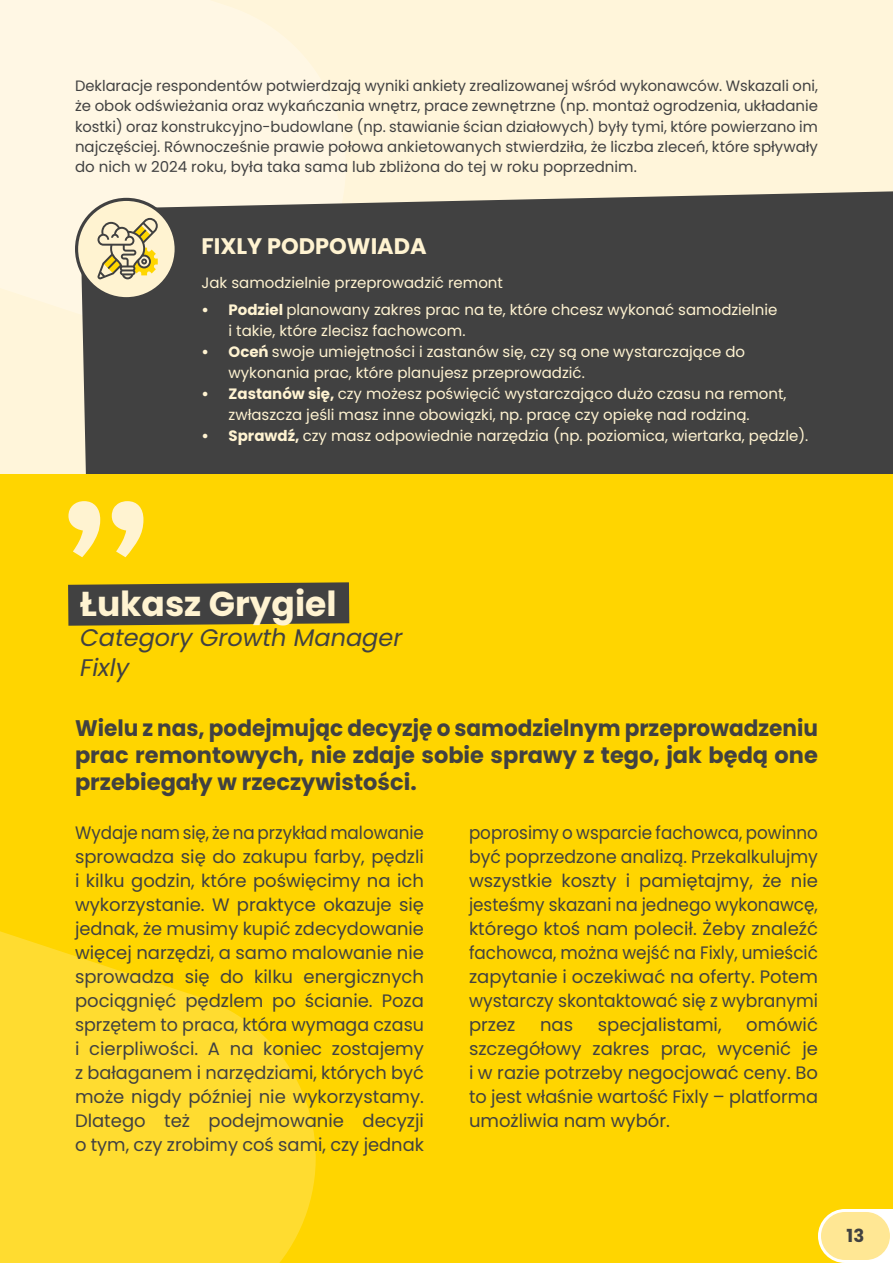
<style>
.page{position:relative;width:893px;height:1263px;background:#fff}
.page>*{position:absolute;margin:0;border:0;box-sizing:border-box;transform-origin:0 0}
.t1{font:700 34.5px "Poppins";color:#fff3d1}
.t2{font:italic 24px/30.5px "Poppins";color:#414141}
.t3{font:700 22.5px/27px "Poppins";color:#414141;text-align:justify;scale:.96 1}
.t4{font:700 22.5px "Poppins";color:#fff3d1}
.t5{font:18px/24px "Poppins";color:#414141;text-align:justify;scale:.93 1}
.t6{font:18px/24px "Poppins";color:#414141;text-align:justify}
.t7{font:700 18px "Poppins";color:#414141}
.t8{font:15px/21px "Poppins";color:#fff3d1}
.t9{font:15px/20.4px "Poppins";color:#414141;text-align:justify}
.s1{font-weight:700}
</style>
<div class="page">
<div style="left:336px;top:1209px;width:502px;height:54px;background:#ffd500"></div>
<div style="left:0;top:0;width:893px;height:1209px;background:#fff5da"></div>
<div style="left:819px;top:1210px;width:72px;height:51px;background:#ffe794;border-radius:26px"></div>
<div style="left:818px;top:1209px;width:75px;height:54px;border:3px solid #fff;border-radius:26px"></div>
<div style="left:81px;top:191px;width:812px;height:283px;background:#414141"></div>
<div style="left:77px;top:199px;width:99px;height:100px;background:#fff3d1;border-radius:50%"></div>
<div style="left:75px;top:198px;width:103px;height:102px;border:3px solid #414141;border-radius:50%"></div>
<svg style="left:98px;top:218px;width:60px;height:61px"></svg>
<div style="left:0;top:474px;width:893px;height:735px;background:#ffd500"></div>
<svg style="left:0;top:931px;width:336px;height:332px;fill:#ffdc30"></svg>
<svg style="left:68px;top:582px;width:281px;height:44px;background:#4e4b3c"></svg>
<svg style="left:68px;top:501px;width:75px;height:56px"></svg>
<p class="t9" style="left:75px;top:75px;width:744px">Deklaracje respondentów potwierdzają wyniki ankiety zrealizowanej wśród wykonawców. Wskazali oni, że obok odświeżania oraz wykańczania wnętrz, prace zewnętrzne (np. montaż ogrodzenia, układanie kostki) oraz konstrukcyjno-budowlane (np. stawianie ścian działowych) były tymi, które powierzano im najczęściej. Równocześnie prawie połowa ankietowanych stwierdziła, że liczba zleceń, które spływały do nich w 2024 roku, była taka sama lub zbliżona do tej w roku poprzednim.</p>
<p class="t4" style="left:202px;top:233px;width:227px">FIXLY PODPOWIADA</p>
<p class="t8" style="left:202px;top:272px;width:303px">Jak samodzielnie przeprowadzić remont</p>
<p class="t8" style="left:229px;top:299px;width:550px;text-indent:-27px"><span class="s1">• Podziel</span> planowany zakres prac na te, które chcesz wykonać samodzielnie i takie, które zlecisz fachowcom.</p>
<p class="t8" style="left:229px;top:341px;width:518px;text-indent:-27px"><span class="s1">• Oceń</span> swoje umiejętności i zastanów się, czy są one wystarczające do wykonania prac, które planujesz przeprowadzić.</p>
<p class="t8" style="left:229px;top:383px;width:559px;text-indent:-27px"><span class="s1">• Zastanów się,</span> czy możesz poświęcić wystarczająco dużo czasu na remont, zwłaszcza jeśli masz inne obowiązki, np. pracę czy opiekę nad rodziną.</p>
<p class="t8" style="left:202px;top:425px;width:608px"><span class="s1">• Sprawdź,</span> czy masz odpowiednie narzędzia (np. poziomica, wiertarka, pędzle).</p>
<h1 class="t1" style="left:80px;top:583px;width:258px">Łukasz Grygiel</h1>
<h2 class="t2" style="left:80px;top:622px;width:324px">Category Growth Manager<br>Fixly</h2>
<p class="t3" style="left:75px;top:715px;width:775px">Wielu z nas, podejmując decyzję o samodzielnym przeprowadzeniu prac remontowych, nie zdaje sobie sprawy z tego, jak będą one przebiegały w rzeczywistości.</p>
<p class="t5" style="left:75px;top:821px;width:377px">Wydaje nam się, że na przykład malowanie sprowadza się do zakupu farby, pędzli i kilku godzin, które poświęcimy na ich wykorzystanie. W praktyce okazuje się jednak, że musimy kupić zdecydowanie więcej narzędzi, a samo malowanie nie sprowadza się do kilku energicznych pociągnięć pędzlem po ścianie. Poza sprzętem to praca, która wymaga czasu i cierpliwości. A na koniec zostajemy z bałaganem i narzędziami, których być może nigdy później nie wykorzystamy.<br>Dlatego też podejmowanie decyzji o tym, czy zrobimy coś sami, czy jednak</p>
<p class="t5" style="left:469px;top:821px;width:377px">poprosimy o wsparcie fachowca, powinno być poprzedzone analizą. Przekalkulujmy wszystkie koszty i pamiętajmy, że nie jesteśmy skazani na jednego wykonawcę, którego ktoś nam polecił. Żeby znaleźć fachowca, można wejść na Fixly, umieścić zapytanie i oczekiwać na oferty. Potem wystarczy skontaktować się z wybranymi przez</p>
<p class="t6" style="left:469px;top:1013px;width:350px;text-indent:277px">omówić szczegółowy zakres prac, wycenić je i w razie potrzeby negocjować ceny. Bo to jest właśnie wartość Fixly – platforma umożliwia nam wybór.</p>
<p class="t6" style="left:540px;top:1013px;width:35px">nas</p>
<p class="t6" style="left:598px;top:1013px;width:125px">specjalistami,</p>
<p class="t7" style="left:847px;top:1225px;width:19px">13</p>
</div>
